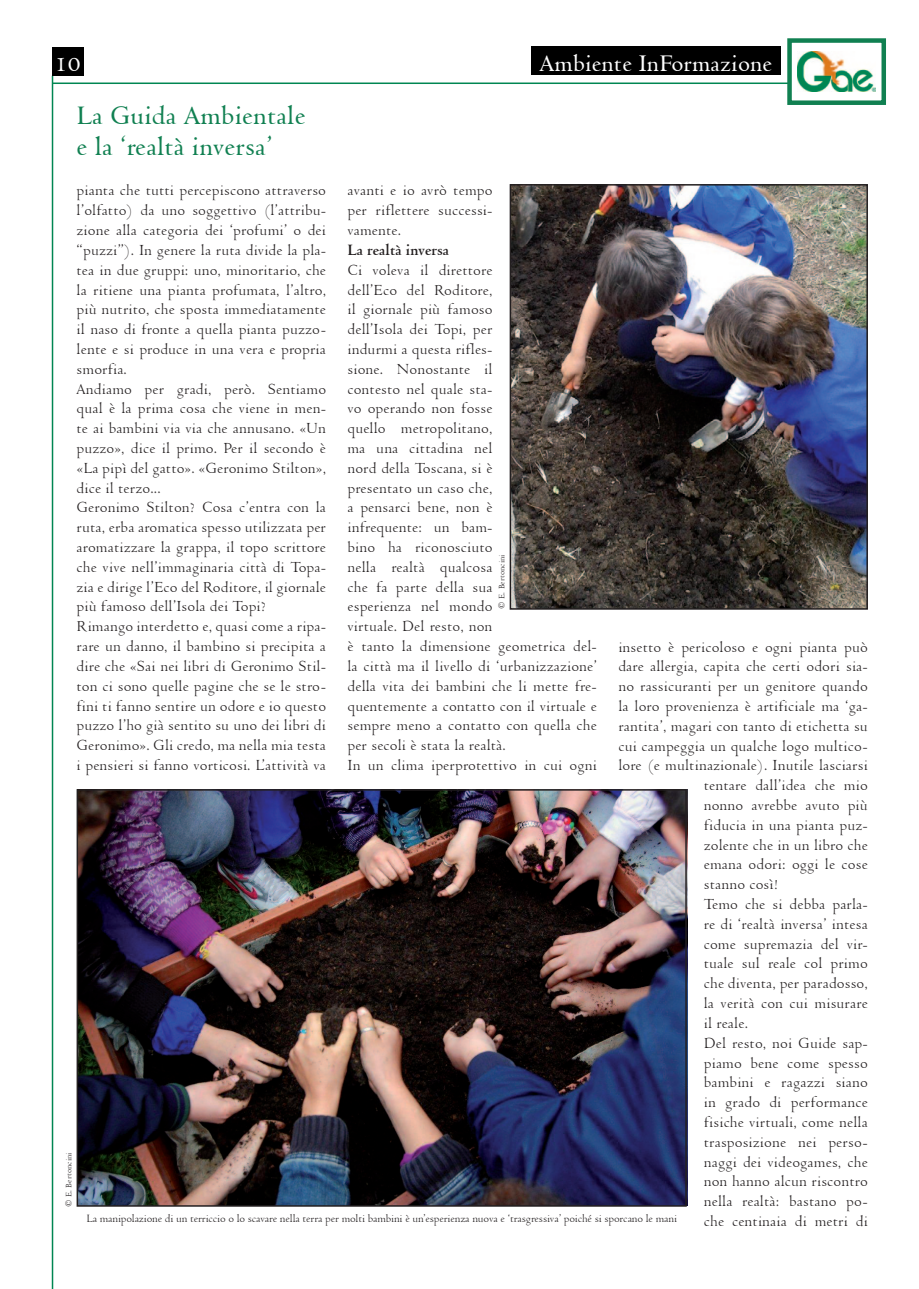
<style>
.page{position:relative;width:919px;height:1289px;background:#fff}
.page>*{position:absolute;margin:0;border:0;box-sizing:border-box;transform-origin:0 0}
.t1{font:600 28.5px/31.5px "Venetian 301 BT";color:#108051}
.t2{font:600 25.5px "Venetian 301 BT";color:#fff}
.t3{font:16.5px/19.8px "Venetian 301 BT";color:#231f20}
.t4{font:700 16.5px "Venetian 301 BT";color:#231f20}
.t5{font:12px "Venetian 301 BT";letter-spacing:-.02em;color:#231f20}
.t6{font:9px "Venetian 301 BT";color:#231f20}
</style>
<div class="page">
<hr style="left:52px;top:76px;width:1px;height:1212px;background:#008652">
<div style="left:52px;top:47px;width:31px;height:29px;background:#000"></div>
<hr style="left:53px;top:82px;width:736px;height:2px;background:#008652">
<div style="left:531px;top:47px;width:249px;height:28px;background:#000"></div>
<img style="left:797px;top:51px;width:78px;height:40px">
<div style="left:787px;top:38px;width:98px;height:67px;border:4px solid #108051"></div>
<img style="left:80px;top:789px;width:607px;height:416px">
<div style="left:77px;top:789px;width:609px;height:417px;border:2px solid #231f20"></div>
<img style="left:512px;top:187px;width:352px;height:419px">
<div style="left:509px;top:184px;width:358px;height:425px;border:2px solid #231f20"></div>
<h2 class="t2" style="left:55px;top:49px;width:27px">10</h2>
<h2 class="t2" style="left:539px;top:48px;width:234px">Ambiente InFormazione</h2>
<h1 class="t1" style="left:77px;top:100px;width:230px">La Guida Ambientale e la ‘realtà inversa’</h1>
<p class="t3" style="left:77px;top:181px;width:251px">pianta che tutti percepiscono attraverso l’olfatto) da uno soggettivo (l’attribu&shy;zione alla categoria dei ‘profumi’ o dei “puzzi”). In genere la ruta divide la pla&shy;tea in due gruppi: uno, minoritario, che la ritiene una pianta profumata, l’altro, più nutrito, che sposta immediatamente il naso di fronte a quella pianta puzzo&shy;lente e si produce in una vera e propria smorfia.<br>Andiamo per gradi, però. Sentiamo qual è la prima cosa che viene in men&shy;te ai bambini via via che annusano. «Un puzzo», dice il primo. Per il secondo è «La pipì del gatto». «Geronimo Stilton», dice il terzo...<br>Geronimo Stilton? Cosa c’entra con la ruta, erba aromatica spesso utilizzata per aromatizzare la grappa, il topo scrittore che vive nell’immaginaria città di Topa&shy;zia e dirige l’Eco del Roditore, il giornale più famoso dell’Isola dei Topi?<br>Rimango interdetto e, quasi come a ripa&shy;rare un danno, il bambino si precipita a dire che «Sai nei libri di Geronimo Stil&shy;ton ci sono quelle pagine che se le stro&shy;fini ti fanno sentire un odore e io questo puzzo l’ho già sentito su uno dei libri di Geronimo». Gli credo, ma nella mia testa i pensieri si fanno vorticosi. L’attività va</p>
<p class="t3" style="left:347px;top:181px;width:147px;text-align:justify">avanti e io avrò tempo per riflettere successi&shy;vamente.</p>
<p class="t4" style="left:347px;top:240px;width:103px">La realtà inversa</p>
<p class="t3" style="left:347px;top:260px;width:251px">Ci voleva il direttore<br>dell’Eco del Roditore,<br>il giornale più famoso<br>dell’Isola dei Topi, per<br>indurmi a questa rifles-<br>sione. Nonostante il<br>contesto nel quale sta-<br>vo operando non fosse<br>quello metropolitano,<br>ma una cittadina nel<br>nord della Toscana, si è<br>presentato un caso che,<br>a pensarci bene, non è<br>infrequente: un bam-<br>bino ha riconosciuto<br>nella realtà qualcosa<br>che fa parte della sua<br>esperienza nel mondo<br>virtuale. Del resto, non<br>è tanto la dimensione geometrica del&shy;la città ma il livello di ‘urbanizzazione’ della vita dei bambini che li mette fre&shy;quentemente a contatto con il virtuale e sempre meno a contatto con quella che per secoli è stata la realtà.<br>In un clima iperprotettivo in cui ogni</p>
<p class="t6" style="left:496px;top:608px;width:56px;rotate:-90deg">© E. Bertoncini</p>
<p class="t3" style="left:618px;top:637px;width:251px">insetto è pericoloso e ogni pianta può</p>
<p class="t3" style="left:618px;top:656px;width:251px">dare allergia, capita che certi odori sia-</p>
<p class="t3" style="left:618px;top:676px;width:251px">no rassicuranti per un genitore quando</p>
<p class="t3" style="left:618px;top:696px;width:251px">la loro provenienza è artificiale ma ‘ga-</p>
<p class="t3" style="left:618px;top:716px;width:251px">rantita’, magari con tanto di etichetta su</p>
<p class="t3" style="left:618px;top:736px;width:251px">cui campeggia un qualche logo multico-</p>
<p class="t3" style="left:618px;top:755px;width:251px">lore (e multinazionale). Inutile lasciarsi</p>
<p class="t3" style="left:703px;top:775px;width:166px">tentare dall’idea che mio</p>
<p class="t3" style="left:703px;top:795px;width:166px">nonno avrebbe avuto più</p>
<p class="t3" style="left:703px;top:815px;width:166px">fiducia in una pianta puz-</p>
<p class="t3" style="left:703px;top:835px;width:166px">zolente che in un libro che</p>
<p class="t3" style="left:703px;top:854px;width:166px">emana odori: oggi le cose</p>
<p class="t3" style="left:703px;top:874px;width:76px">stanno così!</p>
<p class="t3" style="left:703px;top:894px;width:166px">Temo che si debba parla-</p>
<p class="t3" style="left:703px;top:914px;width:166px">re di ‘realtà inversa’ intesa</p>
<p class="t3" style="left:703px;top:934px;width:166px">come supremazia del vir-</p>
<p class="t3" style="left:703px;top:953px;width:166px">tuale sul reale col primo</p>
<p class="t3" style="left:703px;top:973px;width:166px">che diventa, per paradosso,</p>
<p class="t3" style="left:703px;top:993px;width:166px">la verità con cui misurare</p>
<p class="t3" style="left:703px;top:1013px;width:46px">il reale.</p>
<p class="t3" style="left:703px;top:1033px;width:166px">Del resto, noi Guide sap-</p>
<p class="t3" style="left:703px;top:1052px;width:166px">piamo bene come spesso</p>
<p class="t3" style="left:703px;top:1072px;width:166px">bambini e ragazzi siano</p>
<p class="t3" style="left:703px;top:1092px;width:166px">in grado di performance</p>
<p class="t3" style="left:703px;top:1112px;width:166px">fisiche virtuali, come nella</p>
<p class="t3" style="left:703px;top:1132px;width:166px">trasposizione nei perso-</p>
<p class="t3" style="left:703px;top:1151px;width:166px">naggi dei videogames, che</p>
<p class="t3" style="left:703px;top:1171px;width:166px">non hanno alcun riscontro</p>
<p class="t3" style="left:703px;top:1191px;width:166px">nella realtà: bastano po-</p>
<p class="t3" style="left:703px;top:1211px;width:166px">che centinaia di metri di</p>
<p class="t6" style="left:63px;top:1206px;width:56px;rotate:-90deg">© E. Bertoncini</p>
<p class="t5" style="left:86px;top:1211px;width:592px">La manipolazione di un terriccio o lo scavare nella terra per molti bambini è un’esperienza nuova e ‘trasgressiva’ poiché si sporcano le mani</p>
</div>
